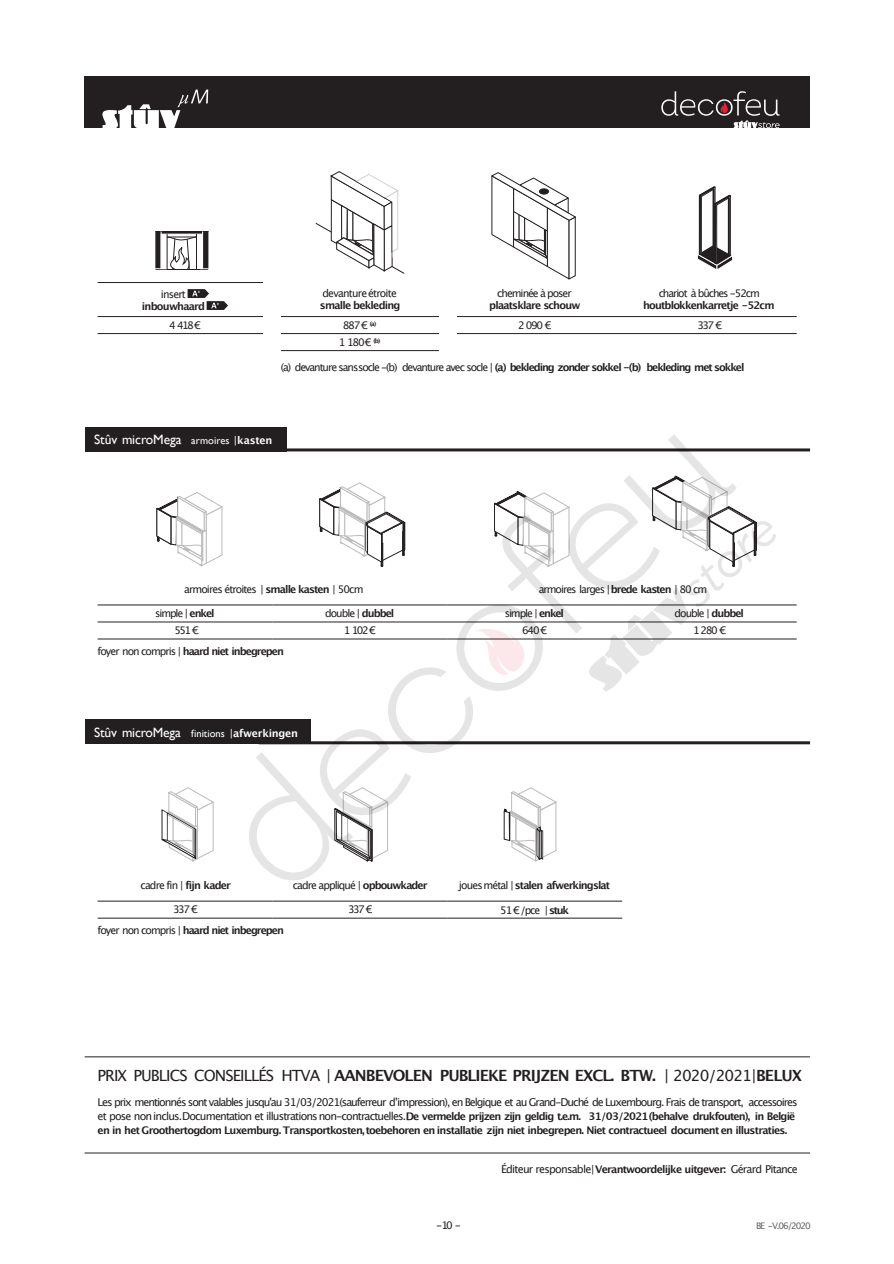
<style>
.page{position:relative;width:894px;height:1264px;background:#fff}
.page>*{position:absolute;margin:0;border:0;box-sizing:border-box;transform-origin:0 0}
.t1{font:700 15.45px "Lucida Grande";letter-spacing:-.06em;color:#231f20}
.t2{font:13.5px "Gill Sans";letter-spacing:-.015em;color:#fff}
.t3{font:10.8px "Lucida Grande";letter-spacing:-.1em;color:#231f20}
.t4{font:10.8px "Lucida Grande";letter-spacing:-.07em;color:#231f20}
.t5{font:700 10.5px/13.5px "Lucida Grande";letter-spacing:-.08em;color:#231f20}
.t6{font:10.5px "Lucida Grande";letter-spacing:-.095em;color:#231f20}
.t7{font:700 10.5px "Lucida Grande";letter-spacing:-.1em;color:#231f20}
.t8{font:10.5px "Lucida Grande";letter-spacing:-.07em;color:#231f20}
.t9{font:9px "Lucida Grande";letter-spacing:-.125em;color:#636366}
.s1{font-weight:400}
.s2{font-size:10.5px}
.s3{font-family:"Lucida Grande";font-size:10.5px}
.s4{font-family:"Lucida Grande";font-weight:700;font-size:10.5px}
.s5{font-weight:700}
.s6{font-weight:400;font-size:10.8px}
.s7{font-weight:700;font-size:10.5px}
</style>
<div class="page">
<hr style="left:98px;top:900px;width:174px;height:1px;background:#231f20">
<hr style="left:272px;top:900px;width:175px;height:1px;background:#231f20">
<hr style="left:447px;top:900px;width:175px;height:1px;background:#231f20">
<hr style="left:98px;top:917px;width:174px;height:1px;background:#231f20">
<hr style="left:272px;top:917px;width:175px;height:1px;background:#231f20">
<hr style="left:447px;top:917px;width:175px;height:1px;background:#231f20">
<div style="left:84px;top:77px;width:725px;height:51px;background:#231f20"></div>
<svg style="left:102px;top:90px;width:106px;height:38px"></svg>
<hr style="left:98px;top:604px;width:174px;height:1px;background:#231f20">
<hr style="left:621px;top:604px;width:175px;height:1px;background:#231f20">
<hr style="left:98px;top:621px;width:174px;height:1px;background:#231f20">
<hr style="left:621px;top:621px;width:175px;height:1px;background:#231f20">
<hr style="left:98px;top:638px;width:174px;height:1px;background:#231f20">
<hr style="left:621px;top:638px;width:175px;height:1px;background:#231f20">
<hr style="left:98px;top:282px;width:174px;height:1px;background:#231f20">
<hr style="left:98px;top:316px;width:174px;height:1px;background:#231f20">
<hr style="left:272px;top:316px;width:175px;height:1px;background:#231f20">
<hr style="left:447px;top:316px;width:174px;height:1px;background:#231f20">
<hr style="left:621px;top:316px;width:175px;height:1px;background:#231f20">
<hr style="left:98px;top:333px;width:174px;height:1px;background:#231f20">
<hr style="left:272px;top:333px;width:175px;height:1px;background:#231f20">
<hr style="left:447px;top:333px;width:174px;height:1px;background:#231f20">
<hr style="left:621px;top:333px;width:175px;height:1px;background:#231f20">
<hr style="left:272px;top:350px;width:175px;height:1px;background:#231f20">
<svg style="left:187px;top:289px;width:41px;height:21px"></svg>
<hr style="left:258px;top:448px;width:551px;height:3px;background:#231f20">
<hr style="left:258px;top:741px;width:551px;height:3px;background:#231f20">
<div style="left:85px;top:426px;width:201px;height:25px;background:#231f20"></div>
<div style="left:85px;top:719px;width:225px;height:25px;background:#231f20"></div>
<svg style="left:697px;top:186px;width:36px;height:84px"></svg>
<div style="left:727px;top:197px;width:2px;height:59px;background:#231f20;border:1px solid #231f20"></div>
<svg style="left:315px;top:171px;width:89px;height:103px"></svg>
<div style="left:263px;top:279px;width:17px;height:75px;background:#fff"></div>
<div style="left:439px;top:279px;width:17px;height:74px;background:#fff"></div>
<svg style="left:491px;top:172px;width:85px;height:108px"></svg>
<svg style="left:155px;top:231px;width:53px;height:5px"></svg>
<div style="left:161px;top:234px;width:41px;height:34px;background:#f4f4f4;border:1px solid #fff"></div>
<hr style="left:202px;top:231px;width:1px;height:38px;background:#fff">
<hr style="left:161px;top:231px;width:1px;height:38px;background:#fff">
<hr style="left:196px;top:234px;width:1px;height:35px;background:#231f20">
<hr style="left:167px;top:234px;width:1px;height:35px;background:#231f20">
<svg style="left:155px;top:236px;width:54px;height:34px"></svg>
<hr style="left:168px;top:269px;width:32px;height:1px;background:#231f20">
<hr style="left:85px;top:1152px;width:724px;height:1px;background:#231f20">
<hr style="left:85px;top:1056px;width:724px;height:1px;background:#231f20">
<svg style="left:156px;top:427px;width:624px;height:454px"></svg>
<svg style="left:661px;top:91px;width:118px;height:37px"></svg>
<p class="t6" style="left:161px;top:290px;width:26px">insert</p>
<p class="t5" style="left:142px;top:300px;width:65px">inbouwhaard</p>
<p class="t8" style="left:322px;top:288px;width:76px">devantureétroite</p>
<p class="t5" style="left:320px;top:299px;width:82px">smalle bekleding</p>
<p class="t6" style="left:497px;top:288px;width:76px">cheminée à poser</p>
<p class="t5" style="left:489px;top:299px;width:93px">plaatsklare schouw</p>
<p class="t6" style="left:658px;top:288px;width:103px">chariot à bûches -52cm</p>
<p class="t5" style="left:643px;top:299px;width:133px">houtblokkenkarretje -52cm</p>
<p class="t6" style="left:169px;top:320px;width:33px">4 418€</p>
<p class="t6" style="left:342px;top:321px;width:35px">887 € <sup>(a)</sup></p>
<p class="t6" style="left:518px;top:320px;width:35px">2090 €</p>
<p class="t6" style="left:697px;top:320px;width:26px">337 €</p>
<p class="t6" style="left:338px;top:338px;width:43px">1 180€ <sup>(b)</sup></p>
<p class="t7" style="left:281px;top:363px;width:465px"><span class="s1">(a) devanture sanssocle -(b) devanture avec socle |</span> (a) bekleding zonder sokkel -(b) bekleding met sokkel</p>
<p class="t2" style="left:94px;top:434px;width:180px">Stûv microMega <span class="s2">armoires</span> <span class="s3">|</span><span class="s4">kasten</span></p>
<p class="t6" style="left:184px;top:585px;width:181px">armoires étroites | <span class="s5">smalle kasten</span> | 50cm</p>
<p class="t6" style="left:538px;top:585px;width:170px">armoires larges |<span class="s5">brede kasten</span> | 80 cm</p>
<p class="t6" style="left:155px;top:609px;width:61px">simple | <span class="s5">enkel</span></p>
<p class="t6" style="left:325px;top:609px;width:71px">double | <span class="s5">dubbel</span></p>
<p class="t6" style="left:504px;top:609px;width:61px">simple | <span class="s5">enkel</span></p>
<p class="t6" style="left:674px;top:609px;width:71px">double | <span class="s5">dubbel</span></p>
<p class="t6" style="left:174px;top:625px;width:26px">551 €</p>
<p class="t6" style="left:343px;top:625px;width:33px">1 102€</p>
<p class="t6" style="left:522px;top:625px;width:27px">640 €</p>
<p class="t6" style="left:693px;top:625px;width:35px">1280 €</p>
<p class="t5" style="left:98px;top:645px;width:188px"><span class="s1">foyer non compris |</span> haard niet inbegrepen</p>
<p class="t2" style="left:94px;top:727px;width:205px">Stûv microMega <span class="s2">finitions</span> <span class="s3">|</span><span class="s4">afwerkingen</span></p>
<p class="t6" style="left:140px;top:881px;width:92px">cadre fin | <span class="s5">fijn kader</span></p>
<p class="t6" style="left:293px;top:881px;width:136px">cadre appliqué | <span class="s5">opbouwkader</span></p>
<p class="t5" style="left:459px;top:879px;width:153px"><span class="s1">jouesmétal |</span> stalen afwerkingslat</p>
<p class="t6" style="left:173px;top:904px;width:26px">337 €</p>
<p class="t6" style="left:348px;top:904px;width:26px">337 €</p>
<p class="t6" style="left:500px;top:905px;width:70px">51 € /pce | <span class="s5">stuk</span></p>
<p class="t5" style="left:98px;top:924px;width:188px"><span class="s1">foyer non compris |</span> haard niet inbegrepen</p>
<h1 class="t1" style="left:98px;top:1068px;width:705px"><span class="s1">PRIX PUBLICS CONSEILLÉS HTVA |</span> AANBEVOLEN PUBLIEKE PRIJZEN EXCL. BTW. <span class="s1">| 2020/2021|</span>BELUX</h1>
<p class="t3" style="left:98px;top:1097px;width:701px">Les prix mentionnés sont valables jusqu'au 31/03/2021(sauferreur dʼimpression), en Belgique et au Grand-Duché de Luxembourg. Frais de transport, accessoires</p>
<p class="t5" style="left:98px;top:1110px;width:699px"><span class="s6">et pose non inclus.Documentation et illustrations non-contractuelles.</span>De vermelde prijzen zijn geldig t.e.m. 31/03/2021(behalve drukfouten), in België en in het Groothertogdom Luxemburg. Transportkosten,toebehoren en installatie zijn niet inbegrepen. Niet contractueel document en illustraties.</p>
<p class="t4" style="left:501px;top:1164px;width:298px">Éditeur responsable<span class="s2">|</span><span class="s7">Verantwoordelijke uitgever:</span> Gérard Pitance</p>
<p class="t6" style="left:436px;top:1220px;width:26px">-10 -</p>
<p class="t9" style="left:755px;top:1221px;width:56px">BE -V.06/2020</p>
</div>
